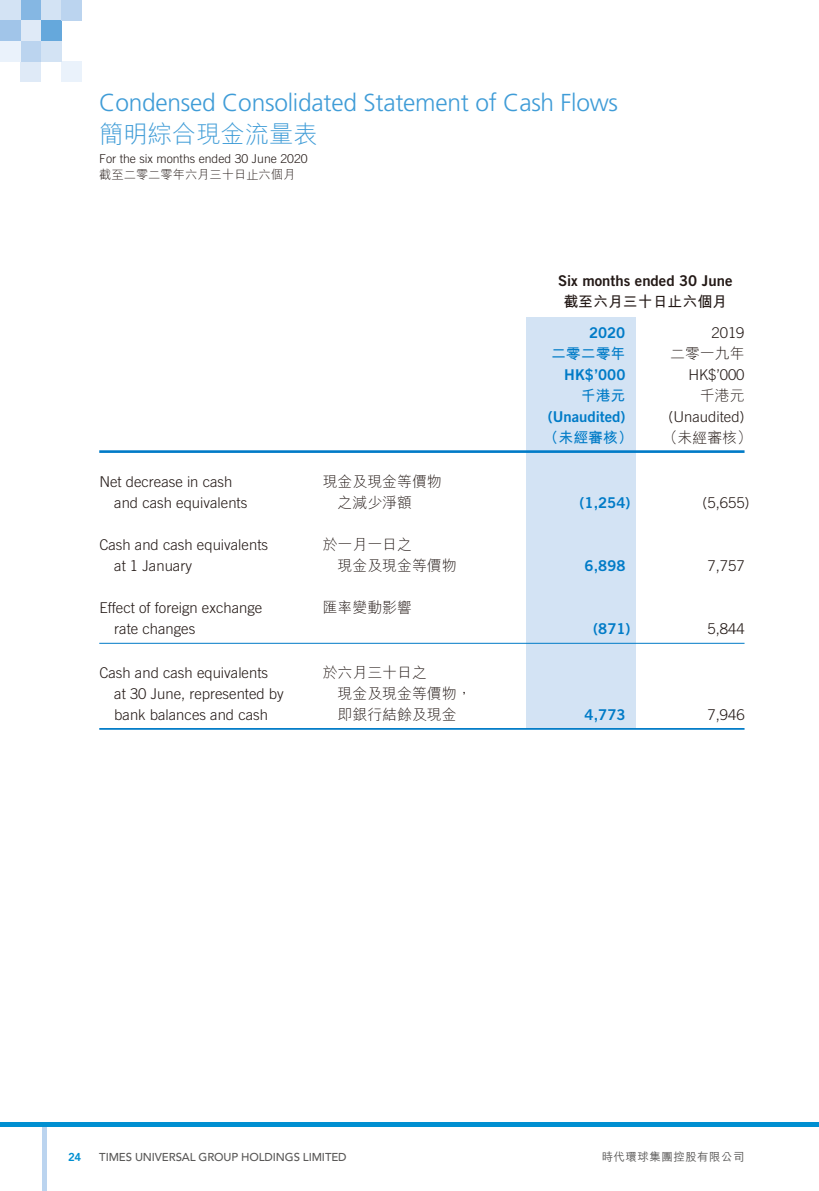
<style>
.page{position:relative;width:819px;height:1191px;background:#fff}
.page>*{position:absolute;margin:0;border:0;box-sizing:border-box;transform-origin:0 0}
.t1{font:300 24.5px "Frutiger LT Std";letter-spacing:-.01em;color:#3f9cd7}
.t2{font:300 24.5px "M Hei HK";letter-spacing:-.01em;color:#3f9cd7}
.t3{font:300 14.88px "Trade Gothic LT Std";color:#231916}
.t4{font:300 14.88px "M Hei HK";color:#231916}
.t5{font:14.88px "Trade Gothic LT Std Bd 2";color:#007bc7}
.t6{font:14.88px "Trade Gothic LT Std Bd 2";color:#231916}
.t7{font:700 14.88px "M Hei HK";color:#007bc7}
.t8{font:700 14.88px "M Hei HK";color:#231916}
.t9{font:300 12.25px "Trade Gothic LT Std";color:#231916}
.t10{font:300 12.25px "M Hei HK";color:#231916}
.t11{font:500 11.38px "Avenir LT Std";letter-spacing:-.01em;color:#595857}
.t12{font:500 11.38px "M Hei HK";letter-spacing:.05em;color:#595857}
.t13{font:800 11.38px "Avenir LT Std";color:#008fd1}
</style>
<div class="page">
<div style="left:42px;top:1126px;width:5px;height:65px;background:#bbd4ef"></div>
<div style="left:0;top:1122px;width:818px;height:5px;background:#008fd1"></div>
<div style="left:41px;top:0;width:20px;height:20px;background:#d3e3f4"></div>
<div style="left:41px;top:20px;width:20px;height:21px;background:#65a8dc"></div>
<div style="left:61px;top:61px;width:21px;height:21px;background:#eaf2fb"></div>
<div style="left:61px;top:0;width:21px;height:20px;background:#bbd4ef"></div>
<div style="left:41px;top:41px;width:20px;height:20px;background:#d3e3f4"></div>
<div style="left:20px;top:0;width:21px;height:20px;background:#85b7e3"></div>
<div style="left:20px;top:20px;width:21px;height:21px;background:#dfeaf7"></div>
<div style="left:20px;top:61px;width:21px;height:21px;background:#dfeaf7"></div>
<div style="left:20px;top:41px;width:21px;height:20px;background:#bbd4ef"></div>
<div style="left:0;top:0;width:20px;height:20px;background:#d3e3f4"></div>
<div style="left:0;top:20px;width:20px;height:21px;background:#a1c5e9"></div>
<div style="left:0;top:41px;width:20px;height:20px;background:#eaf2fb"></div>
<div style="left:526px;top:317px;width:109px;height:411px;background:#d3e3f4"></div>
<hr style="left:99px;top:450px;width:645px;height:3px;background:#007bc7">
<hr style="left:99px;top:643px;width:645px;height:1px;background:#007bc7">
<hr style="left:99px;top:728px;width:645px;height:2px;background:#007bc7">
<h1 class="t1" style="left:99px;top:89px;width:520px">Condensed Consolidated Statement of Cash Flows</h1>
<h1 class="t2" style="left:99px;top:121px;width:220px">簡明綜合現金流量表</h1>
<p class="t9" style="left:99px;top:152px;width:210px">For the six months ended 30 June 2020</p>
<p class="t10" style="left:99px;top:168px;width:197px">截至二零二零年六月三十日止六個月</p>
<p class="t6" style="left:558px;top:272px;width:176px">Six months ended 30 June</p>
<p class="t8" style="left:563px;top:291px;width:165px">截至六月三十日止六個月</p>
<p class="t5" style="left:589px;top:324px;width:38px">2020</p>
<p class="t3" style="left:711px;top:324px;width:35px">2019</p>
<p class="t7" style="left:551px;top:343px;width:76px">二零二零年</p>
<p class="t4" style="left:670px;top:346px;width:76px">二零一九年</p>
<p class="t5" style="left:564px;top:366px;width:63px">HK$’000</p>
<p class="t3" style="left:688px;top:366px;width:58px">HK$’000</p>
<p class="t7" style="left:580px;top:385px;width:46px">千港元</p>
<p class="t4" style="left:700px;top:388px;width:46px">千港元</p>
<p class="t5" style="left:547px;top:408px;width:79px">(Unaudited)</p>
<p class="t3" style="left:668px;top:408px;width:78px">(Unaudited)</p>
<p class="t7" style="left:543px;top:427px;width:91px">（未經審核）</p>
<p class="t4" style="left:662px;top:430px;width:91px">（未經審核）</p>
<p class="t3" style="left:99px;top:473px;width:135px">Net decrease in cash</p>
<p class="t4" style="left:323px;top:474px;width:120px">現金及現金等價物</p>
<p class="t3" style="left:114px;top:494px;width:135px">and cash equivalents</p>
<p class="t4" style="left:337px;top:495px;width:76px">之減少淨額</p>
<p class="t5" style="left:579px;top:494px;width:52px">(1,254)</p>
<p class="t3" style="left:702px;top:494px;width:49px">(5,655)</p>
<p class="t3" style="left:99px;top:536px;width:170px">Cash and cash equivalents</p>
<p class="t4" style="left:323px;top:537px;width:91px">於一月一日之</p>
<p class="t3" style="left:114px;top:557px;width:79px">at 1 January</p>
<p class="t4" style="left:337px;top:558px;width:120px">現金及現金等價物</p>
<p class="t5" style="left:584px;top:557px;width:42px">6,898</p>
<p class="t3" style="left:707px;top:557px;width:39px">7,757</p>
<p class="t3" style="left:99px;top:599px;width:164px">Effect of foreign exchange</p>
<p class="t4" style="left:323px;top:600px;width:91px">匯率變動影響</p>
<p class="t3" style="left:114px;top:620px;width:82px">rate changes</p>
<p class="t5" style="left:593px;top:620px;width:39px">(871)</p>
<p class="t3" style="left:707px;top:620px;width:39px">5,844</p>
<p class="t3" style="left:99px;top:664px;width:170px">Cash and cash equivalents</p>
<p class="t4" style="left:323px;top:665px;width:106px">於六月三十日之</p>
<p class="t3" style="left:114px;top:685px;width:171px">at 30 June, represented by</p>
<p class="t4" style="left:337px;top:686px;width:135px">現金及現金等價物，</p>
<p class="t3" style="left:114px;top:706px;width:155px">bank balances and cash</p>
<p class="t4" style="left:337px;top:707px;width:121px">即銀行結餘及現金</p>
<p class="t5" style="left:584px;top:705px;width:42px">4,773</p>
<p class="t3" style="left:707px;top:706px;width:39px">7,946</p>
<p class="t13" style="left:68px;top:1150px;width:15px">24</p>
<p class="t11" style="left:99px;top:1150px;width:249px">TIMES UNIVERSAL GROUP HOLDINGS LIMITED</p>
<p class="t12" style="left:601px;top:1149px;width:144px">時代環球集團控股有限公司</p>
</div>
